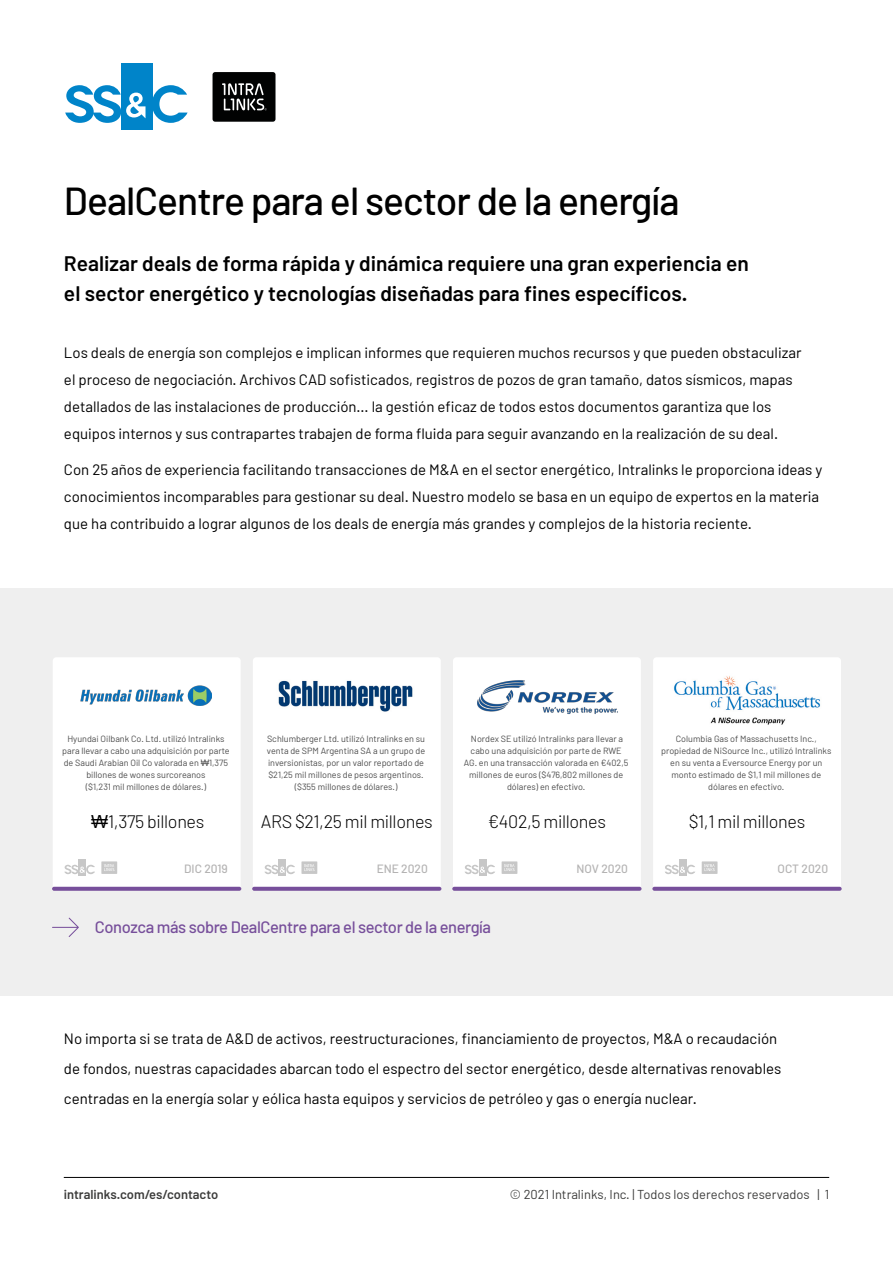
<style>
.page{position:relative;width:893px;height:1263px;background:#fff}
.page>*{position:absolute;margin:0;border:0;box-sizing:border-box;transform-origin:0 0}
.t1{font:500 39px "Barlow";letter-spacing:-.025em;color:#000}
.t2{font:600 21px/30px "Barlow";color:#000}
.t3{font:300 18px "Barlow";letter-spacing:-.02em;color:#000}
.t4{font:500 16.5px "Barlow";letter-spacing:-.025em;color:#774f9b}
.t5{font:15px/27px "Barlow";color:#000}
.t6{font:12.9px "Barlow";color:#3c3c3b}
.t7{font:600 12.9px "Barlow";color:#3c3c3b}
.t8{font:500 12px "Barlow";color:#b4b3b3}
.t9{font:9px/12px "Barlow";color:#4d4d4d;text-align:center}
.s1{font-family:"Arial"}
.s2{font-family:"Arial";font-weight:400}
</style>
<div class="page">
<div style="left:0;top:588px;width:893px;height:408px;background:#efefef"></div>
<div style="left:53px;top:657px;width:188px;height:233px;background:#fff;border-radius:4px"></div>
<div style="left:78px;top:859px;width:8px;height:17px;background:#c7c7c7"></div>
<svg style="left:64px;top:865px;width:31px;height:9px"></svg>
<div style="left:101px;top:861px;width:16px;height:13px;background:#c7c7c7"></div>
<svg style="left:104px;top:864px;width:11px;height:7px"></svg>
<svg style="left:52px;top:887px;width:189px;height:4px"></svg>
<div style="left:253px;top:657px;width:188px;height:233px;background:#fff;border-radius:4px"></div>
<div style="left:278px;top:859px;width:8px;height:17px;background:#c7c7c7"></div>
<svg style="left:264px;top:865px;width:31px;height:9px"></svg>
<div style="left:301px;top:861px;width:17px;height:13px;background:#ededed"></div>
<div style="left:301px;top:861px;width:16px;height:13px;background:#c7c7c7"></div>
<svg style="left:304px;top:864px;width:11px;height:7px"></svg>
<svg style="left:252px;top:887px;width:189px;height:4px"></svg>
<div style="left:453px;top:657px;width:188px;height:233px;background:#fff;border-radius:4px"></div>
<div style="left:479px;top:859px;width:7px;height:17px;background:#c7c7c7"></div>
<svg style="left:465px;top:865px;width:30px;height:9px"></svg>
<svg style="left:501px;top:861px;width:17px;height:13px"></svg>
<div style="left:502px;top:861px;width:15px;height:13px;background:#c7c7c7"></div>
<svg style="left:504px;top:864px;width:11px;height:7px"></svg>
<svg style="left:452px;top:887px;width:189px;height:4px"></svg>
<div style="left:653px;top:657px;width:188px;height:233px;background:#fff;border-radius:4px"></div>
<div style="left:679px;top:859px;width:8px;height:17px;background:#c7c7c7"></div>
<svg style="left:665px;top:865px;width:30px;height:9px"></svg>
<svg style="left:701px;top:861px;width:17px;height:13px"></svg>
<div style="left:702px;top:861px;width:15px;height:13px;background:#c7c7c7"></div>
<svg style="left:704px;top:864px;width:11px;height:7px"></svg>
<svg style="left:652px;top:887px;width:190px;height:4px"></svg>
<img style="left:80px;top:686px;width:131px;height:20px">
<img style="left:278px;top:680px;width:135px;height:32px">
<img style="left:477px;top:680px;width:141px;height:34px">
<img style="left:674px;top:676px;width:147px;height:49px">
<svg style="left:52px;top:918px;width:27px;height:19px"></svg>
<hr style="left:64px;top:1177px;width:765px;height:1px;background:#000">
<svg style="left:152px;top:85px;width:36px;height:38px"></svg>
<div style="left:121px;top:64px;width:31px;height:66px;background:#0084c9"></div>
<svg style="left:65px;top:85px;width:80px;height:38px"></svg>
<svg style="left:211px;top:71px;width:66px;height:52px"></svg>
<div style="left:213px;top:72px;width:62px;height:50px;background:#010202;border-radius:3px"></div>
<svg style="left:222px;top:83px;width:45px;height:27px"></svg>
<h1 class="t1" style="left:64px;top:177px;width:617px">DealCentre para el sector de la energía</h1>
<h2 class="t2" style="left:64px;top:249px;width:686px">Realizar deals de forma rápida y dinámica requiere una gran experiencia en el sector energético y tecnologías diseñadas para fines específicos.</h2>
<p class="t5" style="left:64px;top:339px;width:739px">Los deals de energía son complejos e implican informes que requieren muchos recursos y que pueden obstaculizar el proceso de negociación. Archivos CAD sofisticados, registros de pozos de gran tamaño, datos sísmicos, mapas detallados de las instalaciones de producción... la gestión eficaz de todos estos documentos garantiza que los equipos internos y sus contrapartes trabajen de forma fluida para seguir avanzando en la realización de su deal.</p>
<p class="t5" style="left:64px;top:455px;width:760px">Con 25 años de experiencia facilitando transacciones de M&amp;A en el sector energético, Intralinks le proporciona ideas y conocimientos incomparables para gestionar su deal. Nuestro modelo se basa en un equipo de expertos en la materia que ha contribuido a lograr algunos de los deals de energía más grandes y complejos de la historia reciente.</p>
<p class="t9" style="left:62px;top:732px;width:169px">Hyundai Oilbank Co. Ltd. utilizó Intralinks para llevar a cabo una adquisición por parte de Saudi Arabian Oil Co valorada en <span class="s1">₩</span>1,375 billones de wones surcoreanos<br>($1,231 mil millones de dólares.)</p>
<p class="t9" style="left:267px;top:732px;width:160px">Schlumberger Ltd. utilizó Intralinks en su venta de SPM Argentina SA a un grupo de inversionistas, por un valor reportado de $21,25 mil millones de pesos argentinos. ($355 millones de dólares.)</p>
<p class="t9" style="left:464px;top:732px;width:166px">Nordex SE utilizó Intralinks para llevar a cabo una adquisición por parte de RWE AG. en una transacción valorada en €402,5 millones de euros ($476,802 millones de dólares) en efectivo.</p>
<p class="t9" style="left:661px;top:732px;width:172px">Columbia Gas of Massachusetts Inc., propiedad de NiSource Inc., utilizó Intralinks en su venta a Eversource Energy por un monto estimado de $1,1 mil millones de dólares en efectivo.</p>
<p class="t3" style="left:91px;top:810px;width:115px"><span class="s2">₩</span>1,375 billones</p>
<p class="t3" style="left:261px;top:810px;width:174px">ARS $21,25 mil millones</p>
<p class="t3" style="left:488px;top:810px;width:120px">€402,5 millones</p>
<p class="t3" style="left:689px;top:810px;width:118px">$1,1 mil millones</p>
<p class="t8" style="left:184px;top:861px;width:45px">DIC 2019</p>
<p class="t8" style="left:377px;top:861px;width:53px">ENE 2020</p>
<p class="t8" style="left:576px;top:861px;width:53px">NOV 2020</p>
<p class="t8" style="left:778px;top:861px;width:52px">OCT 2020</p>
<p class="t4" style="left:95px;top:917px;width:398px">Conozca más sobre DealCentre para el sector de la energía</p>
<p class="t5" style="left:64px;top:1023px;width:719px;line-height:30px">No importa si se trata de A&amp;D de activos, reestructuraciones, financiamiento de proyectos, M&amp;A o recaudación de fondos, nuestras capacidades abarcan todo el espectro del sector energético, desde alternativas renovables centradas en la energía solar y eólica hasta equipos y servicios de petróleo y gas o energía nuclear.</p>
<p class="t7" style="left:64px;top:1186px;width:156px">intralinks.com/es/contacto</p>
<p class="t6" style="left:510px;top:1186px;width:321px">© 2021 Intralinks, Inc. | Todos los derechos reservados | 1</p>
</div>
